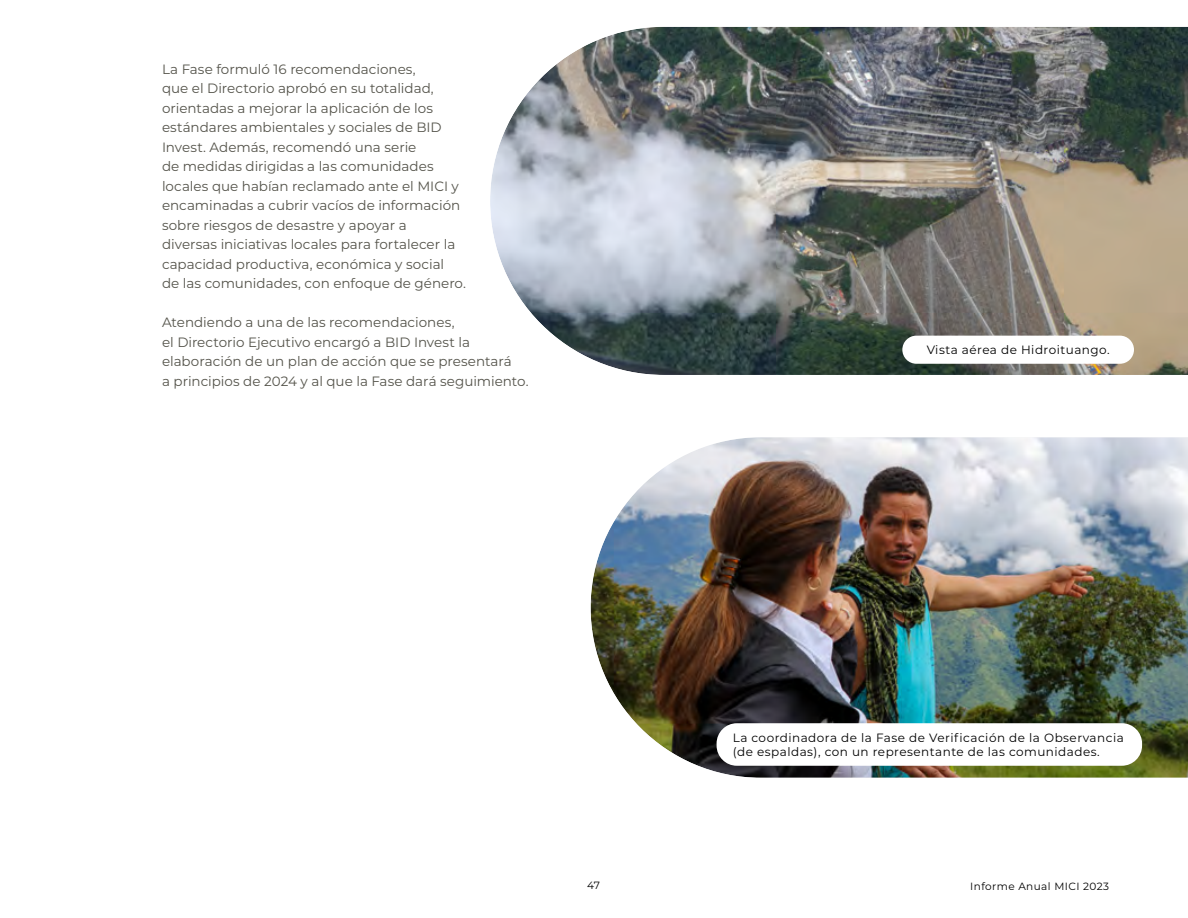
<style>
.page{position:relative;width:1188px;height:918px;background:#fff}
.page>*{position:absolute;margin:0;border:0;box-sizing:border-box;transform-origin:0 0}
.TEXT_FICHAS{font:13.5px/19.5px "Montserrat";color:#54534a}
.CAPTIONS_MANCHETA{font:12px/14.4px "Montserrat";letter-spacing:.04em;color:#000}
.t1{font:10.5px "Montserrat";letter-spacing:.04em;color:#000}
</style>
<div class="page">
<img style="left:590px;top:437px;width:598px;height:341px">
<img style="left:490px;top:26px;width:698px;height:349px">
<div style="left:902px;top:336px;width:232px;height:28px;background:#fff;border-radius:14px"></div>
<div style="left:717px;top:723px;width:425px;height:43px;background:#fff;border-radius:20px"></div>
<p class="TEXT_FICHAS" style="left:162px;top:58px;width:305px">La Fase formuló 16 recomendaciones,<br>que el Directorio aprobó en su totalidad, orientadas a mejorar la aplicación de los estándares ambientales y sociales de BID Invest. Además, recomendó una serie<br>de medidas dirigidas a las comunidades locales que habían reclamado ante el MICI y encaminadas a cubrir vacíos de información sobre riesgos de desastre y apoyar a<br>diversas iniciativas locales para fortalecer la capacidad productiva, económica y social<br>de las comunidades, con enfoque de género.</p>
<p class="TEXT_FICHAS" style="left:162px;top:312px;width:368px">Atendiendo a una de las recomendaciones,<br>el Directorio Ejecutivo encargó a BID Invest la elaboración de un plan de acción que se presentará<br>a principios de 2024 y al que la Fase dará seguimiento.</p>
<p class="CAPTIONS_MANCHETA" style="left:927px;top:342px;width:184px">Vista aérea de Hidroituango.</p>
<p class="CAPTIONS_MANCHETA" style="left:733px;top:730px;width:393px">La coordinadora de la Fase de Verificación de la Observancia (de espaldas), con un representante de las comunidades.</p>
<p class="t1" style="left:587px;top:878px;width:15px">47</p>
<p class="t1" style="left:970px;top:879px;width:140px">Informe Anual MICI 2023</p>
</div>
